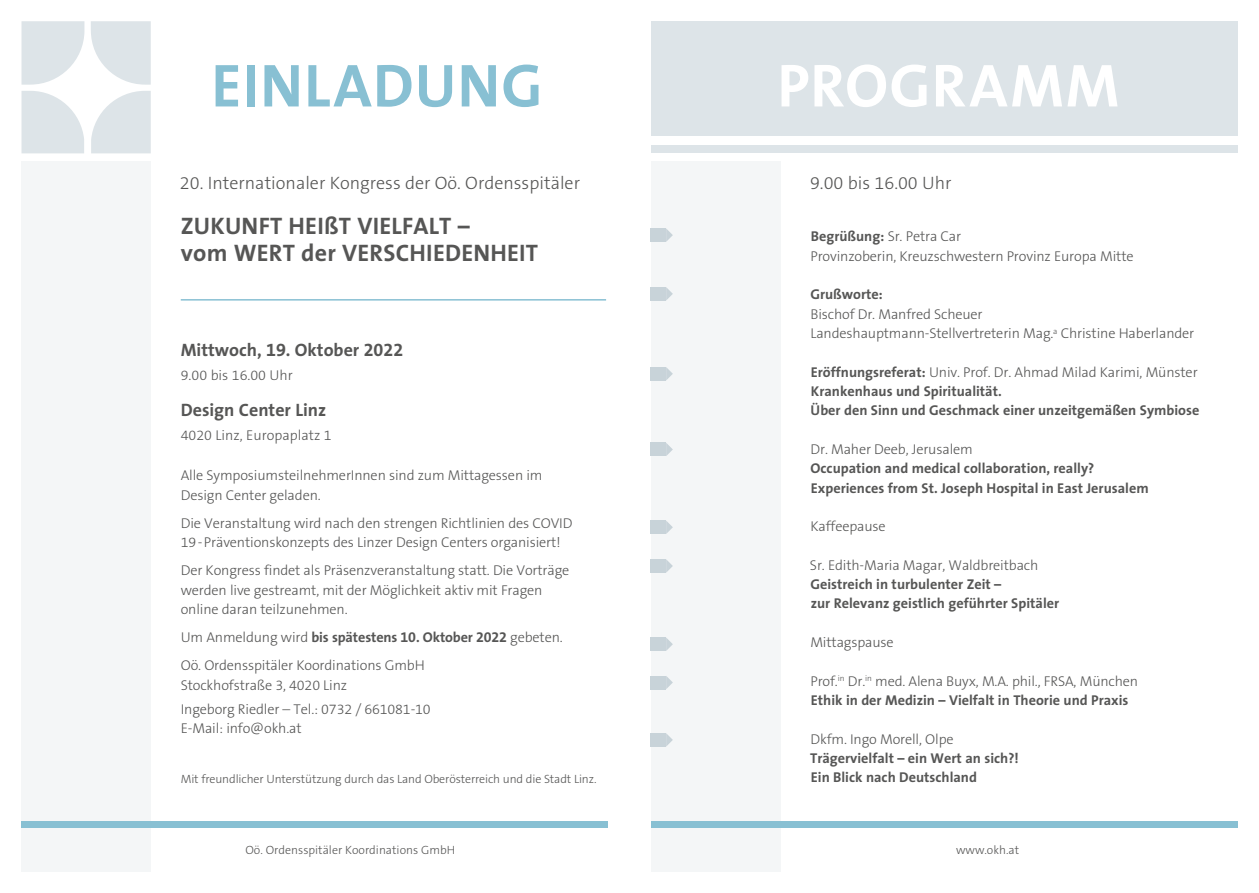
<style>
.page{position:relative;width:1259px;height:893px;background:#fff}
.page>*{position:absolute;margin:0;border:0;box-sizing:border-box;transform-origin:0 0}
.t1{font:700 61.2px "The Sans B7";letter-spacing:.02em;color:#88c0d3}
.t2{font:700 61.2px "The Sans B7";letter-spacing:.02em;color:#fff}
.t3{font:700 24px/27px "The Sans SN";letter-spacing:.01em;color:#565655}
.t4{font:300 18px "The Sans B3";color:#565655}
.t5{font:700 18px "The Sans SN";color:#565655}
.t6{font:300 14.25px/19.5px "The Sans B3";letter-spacing:-.01em;color:#565655}
.t7{font:700 14.25px/19.2px "The Sans SN";color:#565655}
.t8{font:300 12px "The Sans B3";letter-spacing:-.01em;color:#565655}
.s1{font-family:"The Sans B3";font-weight:300}
.s2{font-family:"The Sans SN";font-weight:700}
</style>
<div class="page">
<div style="left:651px;top:162px;width:129px;height:710px;background:#f4f6f7"></div>
<div style="left:651px;top:21px;width:586px;height:115px;background:#dde4e8"></div>
<svg style="left:666px;top:229px;width:7px;height:13px"></svg>
<div style="left:651px;top:228px;width:15px;height:14px;background:#c8d3d9"></div>
<svg style="left:666px;top:367px;width:7px;height:13px"></svg>
<div style="left:651px;top:367px;width:15px;height:13px;background:#c8d3d9"></div>
<svg style="left:666px;top:287px;width:7px;height:13px"></svg>
<div style="left:651px;top:287px;width:15px;height:14px;background:#c8d3d9"></div>
<svg style="left:666px;top:443px;width:7px;height:13px"></svg>
<div style="left:651px;top:443px;width:15px;height:13px;background:#c8d3d9"></div>
<svg style="left:666px;top:521px;width:7px;height:13px"></svg>
<div style="left:651px;top:520px;width:15px;height:14px;background:#c8d3d9"></div>
<svg style="left:666px;top:638px;width:7px;height:13px"></svg>
<div style="left:651px;top:637px;width:15px;height:14px;background:#c8d3d9"></div>
<svg style="left:666px;top:676px;width:7px;height:13px"></svg>
<div style="left:651px;top:676px;width:15px;height:13px;background:#c8d3d9"></div>
<svg style="left:666px;top:733px;width:7px;height:13px"></svg>
<div style="left:651px;top:733px;width:15px;height:14px;background:#c8d3d9"></div>
<svg style="left:666px;top:559px;width:7px;height:14px"></svg>
<div style="left:651px;top:559px;width:15px;height:14px;background:#c8d3d9"></div>
<hr style="left:181px;top:299px;width:425px;height:2px;background:#88c0d3">
<div style="left:651px;top:145px;width:586px;height:7px;background:#dde4e8"></div>
<svg style="left:22px;top:21px;width:129px;height:132px"></svg>
<div style="left:21px;top:162px;width:130px;height:710px;background:#f4f6f7"></div>
<div style="left:21px;top:821px;width:587px;height:7px;background:#88c0d3"></div>
<div style="left:651px;top:821px;width:586px;height:7px;background:#88c0d3"></div>
<h1 class="t1" style="left:211px;top:54px;width:333px">EINLADUNG</h1>
<h1 class="t2" style="left:777px;top:54px;width:344px">PROGRAMM</h1>
<p class="t4" style="left:180px;top:173px;width:401px">20. Internationaler Kongress der Oö. Ordensspitäler</p>
<p class="t4" style="left:810px;top:173px;width:143px">9.00 bis 16.00 Uhr</p>
<h2 class="t3" style="left:181px;top:212px;width:359px">ZUKUNFT HEIßT VIELFALT –<br>vom WERT der VERSCHIEDENHEIT</h2>
<p class="t5" style="left:181px;top:335px;width:224px">Mittwoch, 19. Oktober 2022</p>
<p class="t6" style="left:181px;top:366px;width:114px">9.00 bis 16.00 Uhr</p>
<p class="t5" style="left:181px;top:395px;width:147px">Design Center Linz</p>
<p class="t6" style="left:181px;top:426px;width:152px">4020 Linz, Europaplatz 1</p>
<p class="t6" style="left:181px;top:466px;width:363px">Alle SymposiumsteilnehmerInnen sind zum Mittagessen im<br>Design Center geladen.</p>
<p class="t6" style="left:181px;top:514px;width:393px">Die Veranstaltung wird nach den strengen Richtlinien des COVID<br>19-Präventionskonzepts des Linzer Design Centers organisiert!</p>
<p class="t6" style="left:181px;top:561px;width:390px">Der Kongress findet als Präsenzveranstaltung statt. Die Vorträge werden live gestreamt, mit der Möglichkeit aktiv mit Fragen online daran teilzunehmen.</p>
<p class="t7" style="left:181px;top:628px;width:383px"><span class="s1">Um Anmeldung wird</span> bis spätestens 10. Oktober 2022 <span class="s1">gebeten.</span></p>
<p class="t6" style="left:181px;top:656px;width:245px">Oö. Ordensspitäler Koordinations GmbH<br>Stockhofstraße 3, 4020 Linz</p>
<p class="t6" style="left:181px;top:700px;width:251px">Ingeborg Riedler – Tel.: 0732 / 661081-10<br>E-Mail: info@okh.at</p>
<p class="t8" style="left:181px;top:772px;width:417px">Mit freundlicher Unterstützung durch das Land Oberösterreich und die Stadt Linz.</p>
<p class="t6" style="left:810px;top:227px;width:325px"><span class="s2">Begrüßung:</span> Sr. Petra Car<br>Provinzoberin, Kreuzschwestern Provinz Europa Mitte</p>
<p class="t7" style="left:810px;top:284px;width:74px">Grußworte:</p>
<p class="t6" style="left:810px;top:305px;width:385px">Bischof Dr. Manfred Scheuer<br>Landeshauptmann-Stellvertreterin Mag.<sup>a</sup> Christine Haberlander</p>
<p class="t6" style="left:811px;top:363px;width:388px"><span class="s2">Eröffnungsreferat:</span> Univ. Prof. Dr. Ahmad Milad Karimi, Münster</p>
<p class="t7" style="left:810px;top:381px;width:390px">Krankenhaus und Spiritualität.<br>Über den Sinn und Geschmack einer unzeitgemäßen Symbiose</p>
<p class="t6" style="left:810px;top:440px;width:164px">Dr. Maher Deeb, Jerusalem</p>
<p class="t7" style="left:810px;top:458px;width:340px">Occupation and medical collaboration, really?<br>Experiences from St. Joseph Hospital in East Jerusalem</p>
<p class="t6" style="left:810px;top:517px;width:77px">Kaffeepause</p>
<p class="t6" style="left:810px;top:556px;width:230px">Sr. Edith-Maria Magar, Waldbreitbach</p>
<p class="t7" style="left:810px;top:574px;width:250px">Geistreich in turbulenter Zeit –<br>zur Relevanz geistlich geführter Spitäler</p>
<p class="t6" style="left:810px;top:633px;width:85px">Mittagspause</p>
<p class="t6" style="left:810px;top:672px;width:329px">Prof.<sup>in</sup> Dr.<sup>in</sup> med. Alena Buyx, M.A. phil., FRSA, München</p>
<p class="t7" style="left:811px;top:690px;width:319px">Ethik in der Medizin – Vielfalt in Theorie und Praxis</p>
<p class="t6" style="left:810px;top:730px;width:145px">Dkfm. Ingo Morell, Olpe</p>
<p class="t7" style="left:810px;top:748px;width:210px">Trägervielfalt – ein Wert an sich?!<br>Ein Blick nach Deutschland</p>
<p class="t8" style="left:245px;top:843px;width:211px">Oö. Ordensspitäler Koordinations GmbH</p>
<p class="t8" style="left:956px;top:843px;width:65px">www.okh.at</p>
</div>
